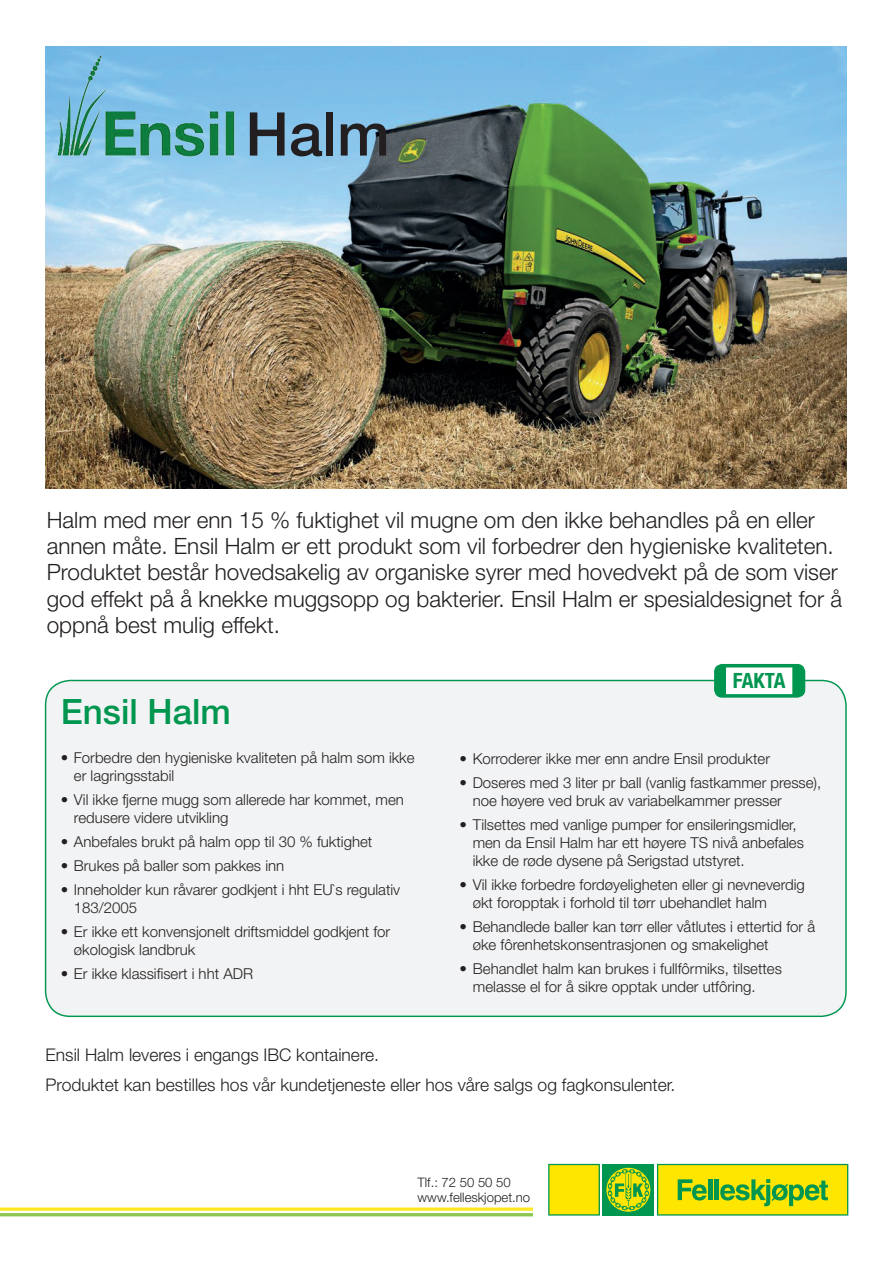
<style>
.page{position:relative;width:893px;height:1263px;background:#fff}
.page>*{position:absolute;margin:0;border:0;box-sizing:border-box;transform-origin:0 0}
.t1{font:500 60.3px "Helvetica Neue LT Pro";color:#231f20}
.t2{font:500 34.95px "Helvetica Neue LT Pro";color:#009650}
.t3{font:300 22.5px/26.2px "Helvetica Neue LT Pro";color:#231f20}
.t4{font:700 condensed 21px "Helvetica Neue LT Pro";letter-spacing:-.02em;color:#009650}
.t5{font:300 17.4px/30.6px "Helvetica Neue LT Pro";color:#231f20}
.t6{font:300 15px/18px "Helvetica Neue LT Pro";color:#231f20}
.t7{font:300 13.05px/14.5px "Helvetica Neue LT Pro";color:#231f20}
</style>
<div class="page">
<svg style="left:0;top:1207px;width:533px;height:4px"></svg>
<svg style="left:0;top:1213px;width:533px;height:4px"></svg>
<svg style="left:548px;top:1163px;width:301px;height:53px"></svg>
<div style="left:602px;top:1164px;width:52px;height:51px;background:#009650"></div>
<svg style="left:606px;top:1168px;width:44px;height:44px"></svg>
<svg style="left:608px;top:1169px;width:41px;height:41px"></svg>
<svg style="left:548px;top:1164px;width:52px;height:51px"></svg>
<svg style="left:657px;top:1164px;width:191px;height:51px"></svg>
<img style="left:46px;top:47px;width:800px;height:442px">
<img style="left:57px;top:47px;width:182px;height:117px">
<div style="left:46px;top:680px;width:800px;height:336px;background:#f2f3f4;border-radius:25px"></div>
<div style="left:714px;top:664px;width:91px;height:34px;background:#009650;border-radius:8px"></div>
<div style="left:727px;top:668px;width:65px;height:25px;background:#fff"></div>
<div style="left:726px;top:667px;width:66px;height:27px;border:1px solid #fff"></div>
<h1 class="t1" style="left:245px;top:98px;width:146px">Halm</h1>
<p class="t3" style="left:47px;top:506px;width:797px">Halm med mer enn 15 % fuktighet vil mugne om den ikke behandles på en eller annen måte. Ensil Halm er ett produkt som vil forbedrer den hygieniske kvaliteten.<br>Produktet består hovedsakelig av organiske syrer med hovedvekt på de som viser god effekt på å knekke muggsopp og bakterier. Ensil Halm er spesialdesignet for å oppnå best mulig effekt.</p>
<h2 class="t2" style="left:61px;top:691px;width:172px">Ensil Halm</h2>
<p class="t6" style="left:74px;top:749px;width:342px;text-indent:-13px">• Forbedre den hygieniske kvaliteten på halm som ikke er lagringsstabil</p>
<p class="t6" style="left:74px;top:791px;width:331px;text-indent:-13px">• Vil ikke fjerne mugg som allerede har kommet, men redusere videre utvikling</p>
<p class="t6" style="left:61px;top:833px;width:313px">• Anbefales brukt på halm opp til 30 % fuktighet</p>
<p class="t6" style="left:61px;top:857px;width:225px">• Brukes på baller som pakkes inn</p>
<p class="t6" style="left:74px;top:881px;width:328px;text-indent:-13px">• Inneholder kun råvarer godkjent i hht EU`s regulativ<br>183/2005</p>
<p class="t6" style="left:74px;top:923px;width:318px;text-indent:-13px">• Er ikke ett konvensjonelt driftsmiddel godkjent for økologisk landbruk</p>
<p class="t6" style="left:61px;top:965px;width:194px">• Er ikke klassifisert i hht ADR</p>
<h3 class="t4" style="left:733px;top:668px;width:54px">FAKTA</h3>
<p class="t6" style="left:460px;top:749px;width:312px">• Korroderer ikke mer enn andre Ensil produkter</p>
<p class="t6" style="left:473px;top:773px;width:350px;text-indent:-13px">• Doseres med 3 liter pr ball (vanlig fastkammer presse), noe høyere ved bruk av variabelkammer presser</p>
<p class="t6" style="left:473px;top:815px;width:333px;text-indent:-13px">• Tilsettes med vanlige pumper for ensileringsmidler, men da Ensil Halm har ett høyere TS nivå anbefales ikke de røde dysene på Serigstad utstyret.</p>
<p class="t6" style="left:473px;top:875px;width:334px;text-indent:-13px">• Vil ikke forbedre fordøyeligheten eller gi nevneverdig økt foropptak i forhold til tørr ubehandlet halm</p>
<p class="t6" style="left:473px;top:917px;width:344px;text-indent:-13px">• Behandlede baller kan tørr eller våtlutes i ettertid for å øke fôrenhetskonsentrasjonen og smakelighet</p>
<p class="t6" style="left:473px;top:959px;width:310px;text-indent:-13px">• Behandlet halm kan brukes i fullfôrmiks, tilsettes melasse el for å sikre opptak under utfôring.</p>
<p class="t5" style="left:46px;top:1039px;width:631px">Ensil Halm leveres i engangs IBC kontainere.<br>Produktet kan bestilles hos vår kundetjeneste eller hos våre salgs og fagkonsulenter.</p>
<p class="t7" style="left:418px;top:1175px;width:114px">Tlf.: 72 50 50 50 www.felleskjopet.no</p>
</div>
